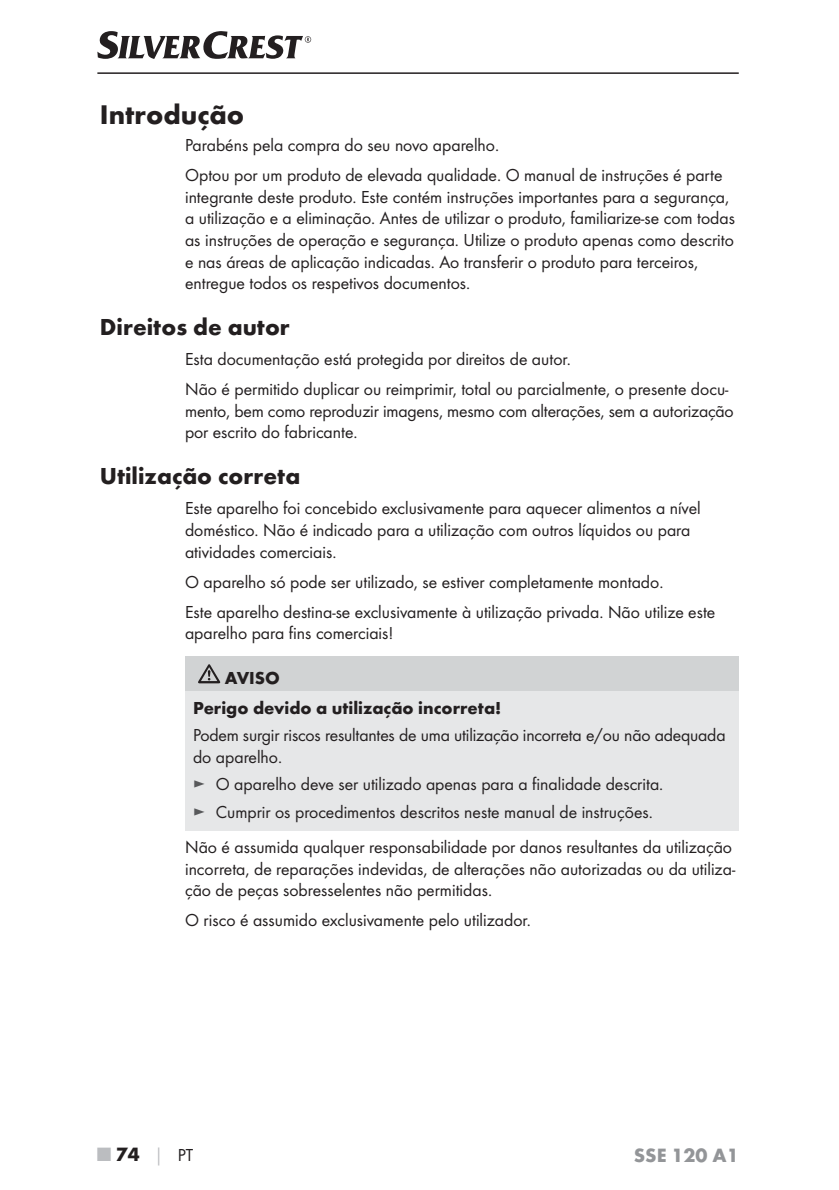
<style>
.page{position:relative;width:839px;height:1190px;background:#fff}
.page>*{position:absolute;margin:0;border:0;box-sizing:border-box;transform-origin:0 0}
.t1{font:700 28px "Futura";color:#231f20}
.t2{font:700 24px "Futura";color:#231f20}
.t3{font:700 20px "Futura";color:#939598}
.t4{font:700 20px "Futura";color:#231f20}
.t5{font:18px/21.6px "Futura Boo";color:#231f20}
.t6{font:700 18px/30.2px "Futura";color:#231f20}
.s1{color:#58595b}
.s2{color:#bbbdc0}
.s3{font-size:18px;color:#bbbdc0}
.s4{font-family:"Futura Boo";font-weight:400;font-size:18px}
</style>
<div class="page">
<hr style="left:97px;top:72px;width:641px;height:2px;background:#231f20">
<svg style="left:97px;top:31px;width:214px;height:28px"></svg>
<div style="left:185px;top:656px;width:553px;height:36px;background:#d1d3d4"></div>
<div style="left:185px;top:692px;width:553px;height:139px;background:#e6e7e8"></div>
<svg style="left:198px;top:664px;width:22px;height:19px"></svg>
<h1 class="t1" style="left:100px;top:103px;width:146px">Introdução</h1>
<p class="t5" style="left:185px;top:131px;width:538px;line-height:30px">Parabéns pela compra do seu novo aparelho.<br>Optou por um produto de elevada qualidade. O manual de instruções é parte</p>
<p class="t5" style="left:185px;top:187px;width:551px">integrante deste produto. Este contém instruções importantes para a segurança, a utilização e a eliminação. Antes de utilizar o produto, familiarize-se com todas as instruções de operação e segurança. Utilize o produto apenas como descrito e nas áreas de aplicação indicadas. Ao transferir o produto para terceiros, entregue todos os respetivos documentos.</p>
<h2 class="t2" style="left:100px;top:317px;width:191px">Direitos de autor</h2>
<p class="t5" style="left:185px;top:345px;width:544px;line-height:30px">Esta documentação está protegida por direitos de autor.<br>Não é permitido duplicar ou reimprimir, total ou parcialmente, o presente docu-</p>
<p class="t5" style="left:185px;top:401px;width:550px">mento, bem como reproduzir imagens, mesmo com alterações, sem a autorização por escrito do fabricante.</p>
<h2 class="t2" style="left:100px;top:467px;width:202px">Utilização correta</h2>
<p class="t5" style="left:185px;top:498px;width:517px">Este aparelho foi concebido exclusivamente para aquecer alimentos a nível doméstico. Não é indicado para a utilização com outros líquidos ou para atividades comerciais.</p>
<p class="t5" style="left:185px;top:567px;width:531px;line-height:30px">O aparelho só pode ser utilizado, se estiver completamente montado.<br>Este aparelho destina-se exclusivamente à utilização privada. Não utilize este</p>
<p class="t5" style="left:185px;top:623px;width:210px">aparelho para fins comerciais!</p>
<p class="t6" style="left:193px;top:664px;width:309px;text-indent:32px">AVISO<br>Perigo devido a utilização incorreta!</p>
<p class="t5" style="left:193px;top:725px;width:534px">Podem surgir riscos resultantes de uma utilização incorreta e/ou não adequada do aparelho.</p>
<p class="t5" style="left:193px;top:771px;width:471px;line-height:27.2px"><span class="s1">►</span> O aparelho deve ser utilizado apenas para a finalidade descrita. <span class="s1">►</span> Cumprir os procedimentos descritos neste manual de instruções.</p>
<p class="t5" style="left:185px;top:837px;width:551px">Não é assumida qualquer responsabilidade por danos resultantes da utilização incorreta, de reparações indevidas, de alterações não autorizadas ou da utiliza&shy;ção de peças sobresselentes não permitidas.</p>
<p class="t5" style="left:185px;top:910px;width:347px">O risco é assumido exclusivamente pelo utilizador.</p>
<p class="t4" style="left:97px;top:1146px;width:97px"><span class="s2">■</span> 74 <span class="s3">│</span> <span class="s4">PT</span></p>
<p class="t3" style="left:633px;top:1147px;width:106px">SSE 120 A1</p>
</div>
